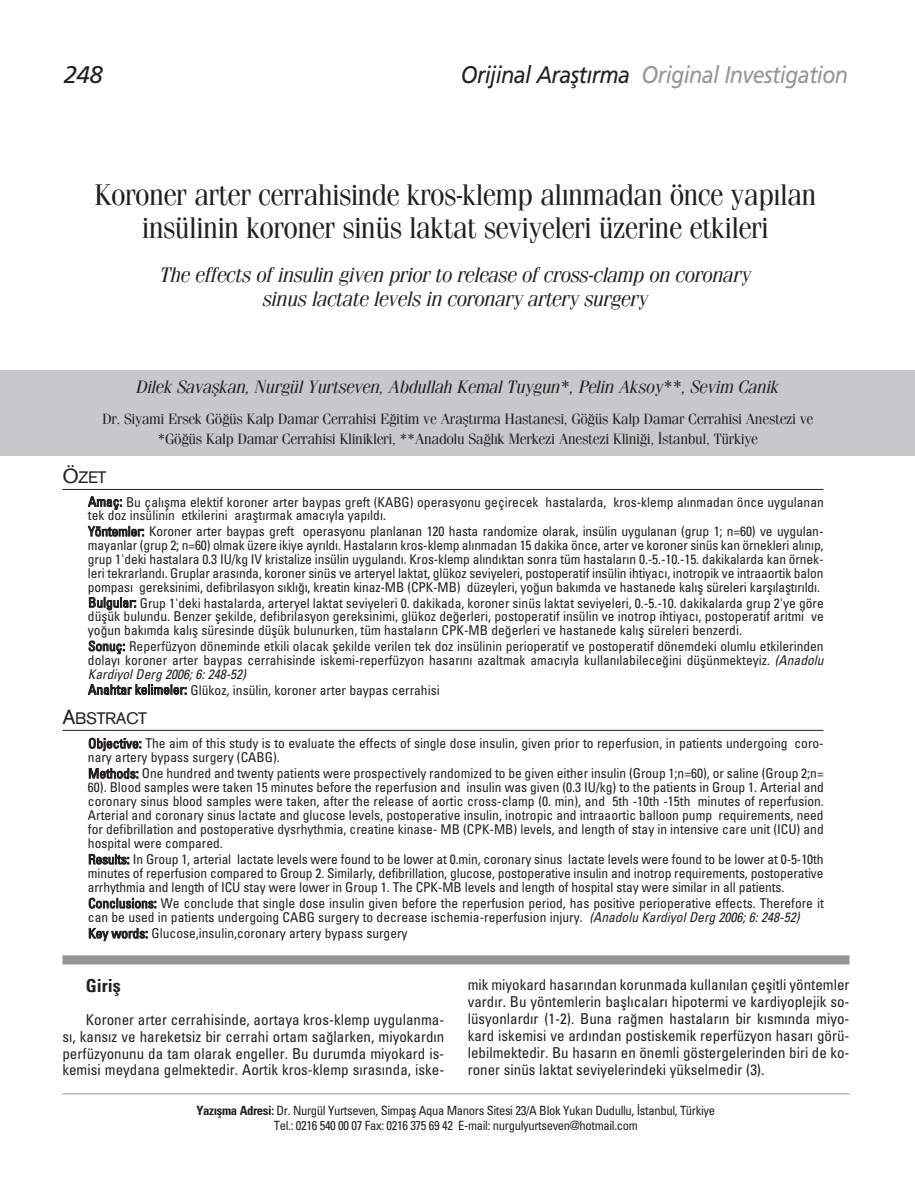
<style>
.page{position:relative;width:915px;height:1191px;background:#fff}
.page>*{position:absolute;margin:0;border:0;box-sizing:border-box;transform-origin:0 0}
.t1{font:30px/33px "Fenice";letter-spacing:-.02em;color:#231f20;text-align:center}
.t2{font:italic 24px "Frutiger";letter-spacing:-.03em;color:#939598;scale:.9 1}
.t3{font:italic 24px "Frutiger";color:#231f20}
.t4{font:italic 21px/24px "Fenice";letter-spacing:-.02em;color:#231f20;text-align:center}
.t5{font:italic 18px "Fenice";letter-spacing:-.02em;color:#231f20}
.t6{font:700 condensed 18px "Univers";color:#231f20}
.t7{font:16.5px "AG1 reg";letter-spacing:-.025em;color:#231f20}
.t8{font:condensed 15px/17px "Univers";color:#231f20;text-align:justify}
.t9{font:15px/20.1px "Fenice";letter-spacing:-.02em;color:#231f20;text-align:center}
.t10{font:condensed 13.5px/13.8px "Univers";color:#231f20}
.t11{font:condensed 12.75px/15px "Univers";letter-spacing:-.025em;color:#231f20;text-align:center}
.s1{color:#231f20}
.s2{font-size:20.25px}
.s3{font-style:italic}
.s4{font-weight:700}
</style>
<div class="page">
<div style="left:0;top:370px;width:914px;height:85px;background:#c7c8ca"></div>
<hr style="left:62px;top:489px;width:761px;height:1px;background:#231f20">
<hr style="left:62px;top:730px;width:761px;height:1px;background:#231f20">
<div style="left:62px;top:955px;width:787px;height:9px;background:#939598"></div>
<hr style="left:62px;top:1093px;width:787px;height:1px;background:#939598">
<h2 class="t3" style="left:64px;top:65px;width:40px">248</h2>
<h2 class="t2" style="left:460px;top:65px;width:431px"><span class="s1">Orijinal Araflt›rma</span> Original Investigation</h2>
<h1 class="t1" style="left:94px;top:181px;width:723px">Koroner arter cerrahisinde kros-klemp al›nmadan önce yap›lan insülinin koroner sinüs laktat seviyeleri üzerine etkileri</h1>
<h3 class="t4" style="left:160px;top:264px;width:592px">The effects of insulin given prior to release of cross-clamp on coronary sinus lactate levels in coronary artery surgery</h3>
<h3 class="t5" style="left:136px;top:381px;width:644px">Dilek Savaflkan, Nurgül Yurtseven, Abdullah Kemal Tuygun*, Pelin Aksoy**, Sevim Canik</h3>
<p class="t9" style="left:102px;top:410px;width:712px">Dr. Siyami Ersek Gö¤üs Kalp Damar Cerrahisi E¤itim ve Araflt›rma Hastanesi, Gö¤üs Kalp Damar Cerrahisi Anestezi ve *Gö¤üs Kalp Damar Cerrahisi Klinikleri, **Anadolu Sa¤l›k Merkezi Anestezi Klini¤i, ‹stanbul, Türkiye</p>
<p class="t7" style="left:62px;top:471px;width:46px"><span class="s2">Ö</span>ZET</p>
<p class="t10" style="left:88px;top:496px;width:737px">Amaç: Bu çal›flma elektif koroner arter baypas greft (KABG) operasyonu geçirecek hastalarda, kros-klemp al›nmadan önce uygulanan tek doz insülinin etkilerini araflt›rmak amac›yla yap›ld›.</p>
<p class="t10" style="left:88px;top:526px;width:737px;text-align:justify">Yöntemler: Koroner arter baypas greft operasyonu planlanan 120 hasta randomize olarak, insülin uygulanan (grup 1; n=60) ve uygulan&shy;mayanlar (grup 2; n=60) olmak üzere ikiye ayr›ld›. Hastalar›n kros-klemp al›nmadan 15 dakika önce, arter ve koroner sinüs kan örnekleri al›n›p, grup 1'deki hastalara 0.3 IU/kg IV kristalize insülin uyguland›. Kros-klemp al›nd›ktan sonra tüm hastalar›n 0.-5.-10.-15. dakikalarda kan örnek&shy;leri tekrarland›. Gruplar aras›nda, koroner sinüs ve arteryel laktat, glükoz seviyeleri, postoperatif insülin ihtiyac›, inotropik ve intraaortik balon pompas› gereksinimi, defibrilasyon s›kl›¤›, kreatin kinaz-MB (CPK-MB) düzeyleri, yo¤un bak›mda ve hastanede kal›fl süreleri karfl›laflt›r›ld›.</p>
<p class="t10" style="left:88px;top:597px;width:737px;text-align:justify">Bulgular: Grup 1'deki hastalarda, arteryel laktat seviyeleri 0. dakikada, koroner sinüs laktat seviyeleri, 0.-5.-10. dakikalarda grup 2'ye göre düflük bulundu. Benzer flekilde, defibrilasyon gereksinimi, glükoz de¤erleri, postoperatif insülin ve inotrop ihtiyac›, postoperatif aritmi ve yo¤un bak›mda kal›fl süresinde düflük bulunurken, tüm hastalar›n CPK-MB de¤erleri ve hastanede kal›fl süreleri benzerdi.</p>
<p class="t10" style="left:88px;top:640px;width:739px">Sonuç: Reperfüzyon döneminde etkili olacak flekilde verilen tek doz insülinin perioperatif ve postoperatif dönemdeki olumlu etkilerinden dolay› koroner arter baypas cerrahisinde iskemi-reperfüzyon hasar›n› azaltmak amac›yla kullan›labilece¤ini düflünmekteyiz. <span class="s3">(Anadolu<br>KardiyolDerg 2006;6:248-52)</span></p>
<p class="t10" style="left:88px;top:684px;width:353px">Anahtar kelimeler: Glükoz, insülin, koroner arter baypas cerrahisi</p>
<p class="t7" style="left:62px;top:712px;width:86px"><span class="s2">A</span>BSTRACT</p>
<p class="t10" style="left:88px;top:738px;width:737px">Objective: The aim of this study is to evaluate the effects of single dose insulin, given prior to reperfusion, in patients undergoing coro&shy;nary artery bypass surgery (CABG).</p>
<p class="t10" style="left:88px;top:768px;width:737px;text-align:justify">Methods: One hundred and twenty patients were prospectively randomized to be given either insulin (Group 1;n=60), or saline (Group 2;n= 60). Blood samples were taken 15 minutes before the reperfusion and insulin was given (0.3 IU/kg) to the patients in Group 1. Arterial and coronary sinus blood samples were taken, after the release of aortic cross-clamp (0. min), and 5th -10th -15th minutes of reperfusion.<br>Arterial and coronary sinus lactate and glucose levels, postoperative insulin, inotropic and intraaortic balloon pump requirements, need for defibrillation and postoperative dysrhythmia, creatine kinase- MB (CPK-MB) levels, and length of stay in intensive care unit (ICU) and hospital were compared.</p>
<p class="t10" style="left:88px;top:853px;width:736px;text-align:justify">Results: In Group 1, arterial lactate levels were found to be lower at 0.min, coronary sinus lactate levels were found to be lower at 0-5-10th minutes of reperfusion compared to Group 2. Similarly, defibrillation, glucose, postoperative insulin and inotrop requirements, postoperative arrhythmia and length of ICU stay were lower in Group 1. The CPK-MB levels and length of hospital stay were similar in all patients.</p>
<p class="t10" style="left:88px;top:897px;width:737px">Conclusions: We conclude that single dose insulin given before the reperfusion period, has positive perioperative effects. Therefore it can be used in patients undergoing CABG surgery to decrease ischemia-reperfusion injury. <span class="s3">(Anadolu KardiyolDerg 2006;6:248-52)</span></p>
<p class="t10" style="left:88px;top:928px;width:321px">Key words: Glucose,insulin,coronary artery bypass surgery</p>
<h3 class="t6" style="left:86px;top:979px;width:36px">Girifl</h3>
<p class="t8" style="left:62px;top:1013px;width:383px;line-height:16.5px;text-indent:23px">Koroner arter cerrahisinde, aortaya kros-klemp uygulanma&shy;s›, kans›z ve hareketsiz bir cerrahi ortam sa¤larken, miyokard›n perfüzyonunu da tam olarak engeller. Bu durumda miyokard is&shy;kemisi meydana gelmektedir. Aortik kros-klemp s›ras›nda, iske-</p>
<p class="t8" style="left:467px;top:977px;width:383px">mik miyokard hasar›ndan korunmada kullan›lan çeflitli yöntemler vard›r. Bu yöntemlerin bafll›calar› hipotermi ve kardiyoplejik so&shy;lüsyonlard›r (1-2). Buna ra¤men hastalar›n bir k›sm›nda miyo&shy;kard iskemisi ve ard›ndan postiskemik reperfüzyon hasar› görü&shy;lebilmektedir. Bu hasar›n en önemli göstergelerinden biri de ko&shy;roner sinüs laktat seviyelerindeki yükselmedir (3).</p>
<p class="t11" style="left:196px;top:1103px;width:520px"><span class="s4">Yaz›flma Adresi:</span> Dr. Nurgül Yurtseven, Simpafl Aqua Manors Sitesi 23/A Blok Yukar› Dudullu, ‹stanbul, Türkiye<br>Tel.: 0216 540 00 07 Fax: 0216 375 69 42 E-mail: nurgulyurtseven@hotmail.com</p>
</div>
